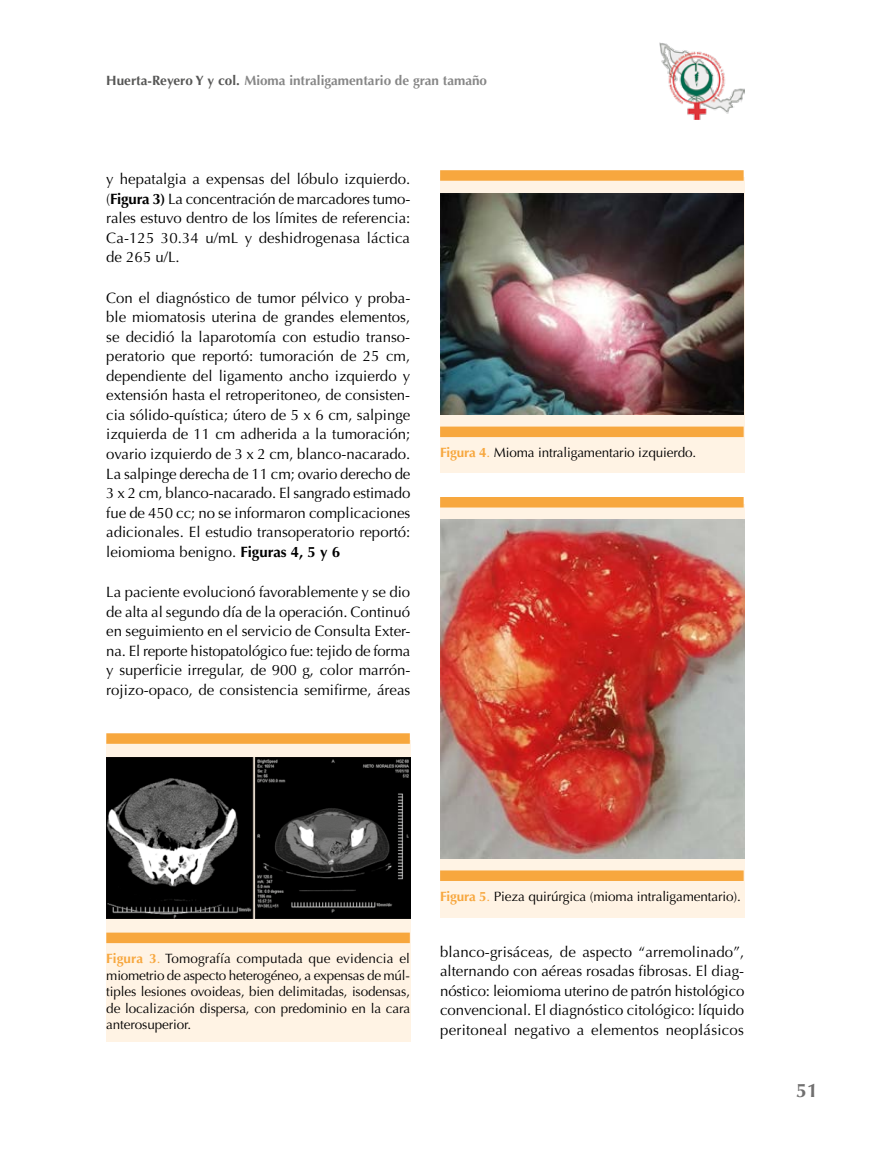
<style>
.page{position:relative;width:893px;height:1149px;background:#fff}
.page>*{position:absolute;margin:0;border:0;box-sizing:border-box;transform-origin:0 0}
.t1{font:700 19.5px "Optima";color:#706f6f}
.t2{font:15px/19.5px "Optima";color:#000;text-align:justify}
.t3{font:13.5px/16.5px "Optima";letter-spacing:-.01em;color:#000;text-align:justify}
.t4{font:700 13.5px "Optima";color:#878787}
.s1{color:#575756}
.s2{font-weight:700}
.s3{font-weight:700;color:#f7a73e}
.s4{color:#f7a73e}
</style>
<div class="page">
<div style="left:106px;top:739px;width:304px;height:301px;background:#fff3e4"></div>
<div style="left:106px;top:932px;width:304px;height:10px;background:#f7a73e"></div>
<div style="left:106px;top:733px;width:304px;height:10px;background:#f7a73e"></div>
<div style="left:440px;top:177px;width:304px;height:295px;background:#fff3e4"></div>
<div style="left:440px;top:426px;width:304px;height:11px;background:#f7a73e"></div>
<div style="left:440px;top:170px;width:304px;height:11px;background:#f7a73e"></div>
<img style="left:106px;top:757px;width:304px;height:161px">
<img style="left:440px;top:193px;width:304px;height:221px">
<div style="left:440px;top:503px;width:304px;height:414px;background:#fff3e4"></div>
<div style="left:440px;top:870px;width:304px;height:10px;background:#f7a73e"></div>
<div style="left:440px;top:497px;width:304px;height:10px;background:#f7a73e"></div>
<img style="left:440px;top:519px;width:304px;height:339px">
<img style="left:659px;top:43px;width:85px;height:76px">
<p class="t4" style="left:106px;top:73px;width:382px"><span class="s1">Huerta-Reyero Y y col.</span> Mioma intraligamentario de gran tamaño</p>
<p class="t2" style="left:106px;top:169px;width:306px">y hepatalgia a expensas del lóbulo izquierdo. (<span class="s2">Figura 3)</span> La concentración de marcadores tumo&shy;rales estuvo dentro de los límites de referencia:<br>Ca-125 30.34 u/mL y deshidrogenasa láctica de 265 u/L.</p>
<p class="t2" style="left:106px;top:288px;width:306px">Con el diagnóstico de tumor pélvico y proba&shy;ble miomatosis uterina de grandes elementos, se decidió la laparotomía con estudio transo&shy;peratorio que reportó: tumoración de 25 cm, dependiente del ligamento ancho izquierdo y extensión hasta el retroperitoneo, de consisten&shy;cia sólido-quística; útero de 5 x 6 cm, salpinge izquierda de 11 cm adherida a la tumoración; ovario izquierdo de 3 x 2 cm, blanco-nacarado.<br>La salpinge derecha de 11 cm; ovario derecho de 3 x 2 cm, blanco-nacarado. El sangrado estimado fue de 450 cc; no se informaron complicaciones adicionales. El estudio transoperatorio reportó: leiomioma benigno. <span class="s2">Figuras 4, 5 y 6</span></p>
<p class="t2" style="left:106px;top:582px;width:306px">La paciente evolucionó favorablemente y se dio de alta al segundo día de la operación. Continuó en seguimiento en el servicio de Consulta Exter&shy;na. El reporte histopatológico fue: tejido de forma y superficie irregular, de 900 g, color marrón&shy;rojizo-opaco, de consistencia semifirme, áreas</p>
<p class="t3" style="left:440px;top:444px;width:258px"><span class="s3">Figura 4</span><span class="s4">.</span> Mioma intraligamentario izquierdo.</p>
<p class="t3" style="left:106px;top:950px;width:305px"><span class="s3">Figura 3</span><span class="s4">.</span> Tomografía computada que evidencia el miometrio de aspecto heterogéneo, a expensas de múl&shy;tiples lesiones ovoideas, bien delimitadas, isodensas, de localización dispersa, con predominio en la cara anterosuperior.</p>
<p class="t3" style="left:440px;top:888px;width:302px"><span class="s3">Figura 5</span><span class="s4">.</span> Pieza quirúrgica (mioma intraligamentario).</p>
<p class="t2" style="left:440px;top:941px;width:306px">blanco-grisáceas, de aspecto “arremolinado”, alternando con aéreas rosadas fibrosas. El diag&shy;nóstico: leiomioma uterino de patrón histológico convencional. El diagnóstico citológico: líquido peritoneal negativo a elementos neoplásicos</p>
<h1 class="t1" style="left:796px;top:1079px;width:23px">51</h1>
</div>
